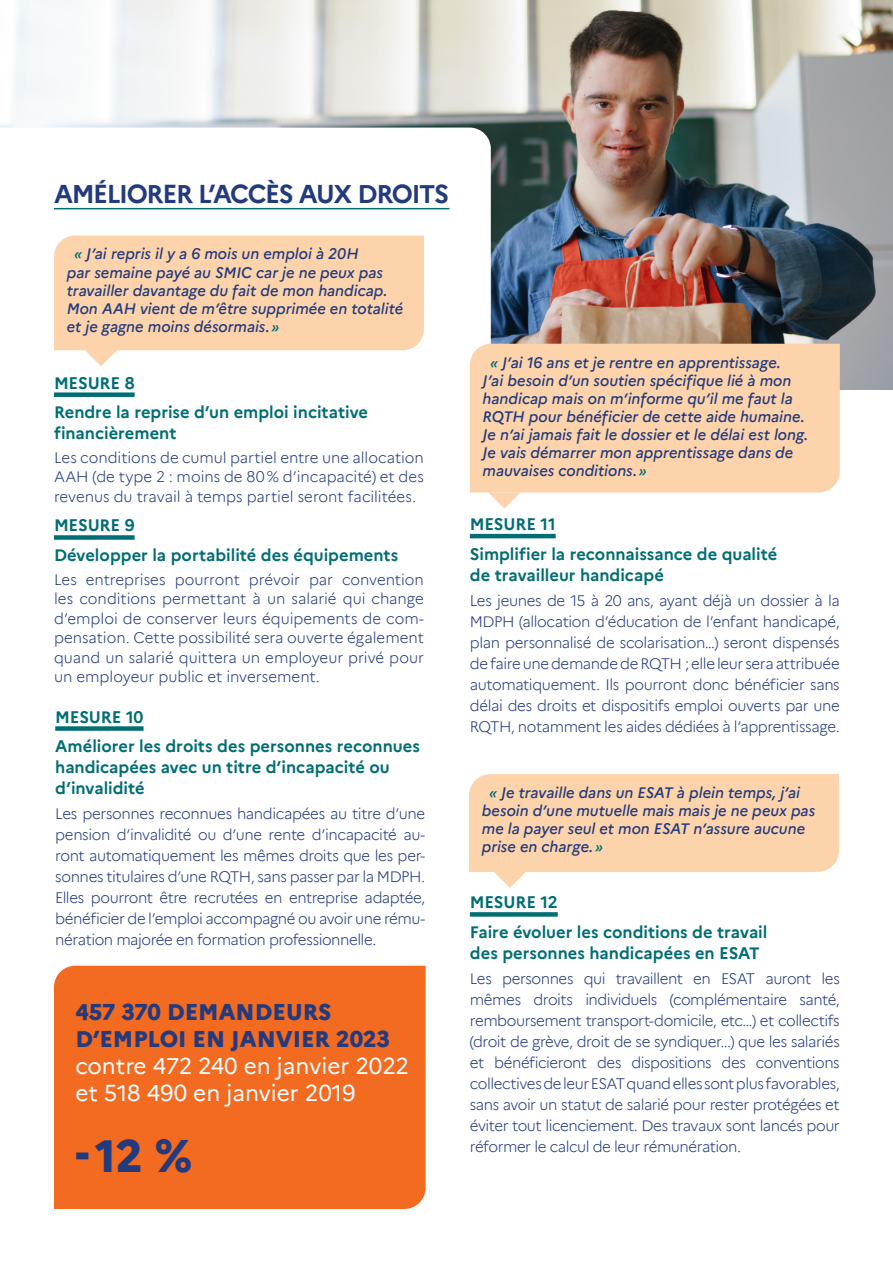
<style>
.page{position:relative;width:893px;height:1263px;background:#fff}
.page>*{position:absolute;margin:0;border:0;box-sizing:border-box;transform-origin:0 0}
.t1{font:800 45px "Marianne";color:#233b7d}
.t2{font:700 25.5px "Marianne";letter-spacing:-.055em;color:#233b7d}
.t3{font:22.5px/27px "Marianne";color:#fff}
.t4{font:800 22.5px/27px "Marianne";color:#233b7d}
.t5{font:700 16.5px/29.5px "Marianne";color:#006e74}
.t6{font:300 15px/21px "Marianne";letter-spacing:-.025em;color:#233b7d;text-align:justify}
.t7{font:italic 500 15px/18px "Marianne";color:#233b7d}
.s1{color:#006e74}
</style>
<div class="page">
<img style="left:1px;top:0;width:892px;height:389px">
<svg style="left:1px;top:128px;width:490px;height:261px"></svg>
<div style="left:54px;top:184px;width:395px;height:36px;background:#fff"></div>
<hr style="left:54px;top:208px;width:395px;height:1px;background:#006e74">
<div style="left:54px;top:966px;width:372px;height:243px;background:#f36a21"></div>
<div style="left:55px;top:726px;width:89px;height:5px;background:#006e74"></div>
<div style="left:54px;top:392px;width:81px;height:5px;background:#006e74"></div>
<div style="left:54px;top:535px;width:81px;height:5px;background:#006e74"></div>
<svg style="left:54px;top:235px;width:370px;height:131px;background:#fdd8b5"></svg>
<hr style="left:470px;top:534px;width:86px;height:4px;background:#006e74">
<div style="left:470px;top:912px;width:88px;height:5px;background:#006e74"></div>
<div style="left:470px;top:344px;width:370px;height:148px;background:#fdd3ab"></div>
<svg style="left:488px;top:492px;width:32px;height:17px"></svg>
<svg style="left:469px;top:774px;width:370px;height:114px;background:#fdd9b6"></svg>
<h2 class="t2" style="left:54px;top:174px;width:397px">AMÉLIORER L’ACCÈS AUX DROITS</h2>
<p class="t7" style="left:67px;top:244px;width:338px;text-indent:8px"><span class="s1">«</span> J’ai repris il y a 6 mois un emploi à 20H<br>par semaine payé au SMIC car je ne peux pas travailler davantage du fait de mon handicap.<br>Mon AAH vient de m’être supprimée en totalité et je gagne moins désormais.<span class="s1">»</span></p>
<p class="t5" style="left:54px;top:367px;width:316px">MESURE 8<br>Rendre la reprise d’un emploi incitative</p>
<p class="t5" style="left:54px;top:417px;width:124px">financièrement</p>
<p class="t6" style="left:54px;top:447px;width:371px;line-height:19.5px">Les conditions de cumul partiel entre une allocation AAH (de type 2 : moins de 80% d’incapacité) et des revenus du travail à temps partiel seront facilitées.</p>
<p class="t5" style="left:54px;top:509px;width:346px">MESURE 9<br>Développer la portabilité des équipements</p>
<p class="t6" style="left:54px;top:568px;width:371px;line-height:19.5px">Les entreprises pourront prévoir par convention les conditions permettant à un salarié qui change d’emploi de conserver leurs équipements de com&shy;pensation. Cette possibilité sera ouverte également quand un salarié quittera un employeur privé pour un employeur public et inversement.</p>
<p class="t5" style="left:55px;top:700px;width:366px">MESURE 10<br>Améliorer les droits des personnes reconnues</p>
<p class="t5" style="left:55px;top:755px;width:336px;line-height:21px">handicapées avec un titre d’incapacité ou d’invalidité</p>
<p class="t6" style="left:55px;top:802px;width:371px">Les personnes reconnues handicapées au titre d’une pension d’invalidité ou d’une rente d’incapacité au&shy;ront automatiquement les mêmes droits que les per&shy;sonnes titulaires d’une RQTH, sans passer par la MDPH.<br>Elles pourront être recrutées en entreprise adaptée, bénéficier de l’emploi accompagné ou avoir une rému&shy;nération majorée en formation professionnelle.</p>
<h3 class="t4" style="left:75px;top:996px;width:316px">457 370 DEMANDEURS<br>D’EMPLOI EN JANVIER 2023</h3>
<h3 class="t3" style="left:75px;top:1050px;width:335px">contre 472 240 en janvier 2022 et 518 490 en janvier 2019</h3>
<h1 class="t1" style="left:75px;top:1121px;width:119px">- 12 %</h1>
<p class="t7" style="left:483px;top:352px;width:327px;text-indent:8px"><span class="s1">«</span> J’ai 16 ans et je rentre en apprentissage.<br>J’ai besoin d’un soutien spécifique lié à mon handicap mais on m’informe qu’il me faut la RQTH pour bénéficier de cette aide humaine.<br>Je n’ai jamais fait le dossier et le délai est long.<br>Je vais démarrer mon apprentissage dans de mauvaises conditions.<span class="s1">»</span></p>
<p class="t5" style="left:470px;top:508px;width:309px">MESURE 11<br>Simplifier la reconnaissance de qualité</p>
<p class="t5" style="left:470px;top:559px;width:196px">de travailleur handicapé</p>
<p class="t6" style="left:470px;top:589px;width:371px">Les jeunes de 15 à 20 ans, ayant déjà un dossier à la MDPH (allocation d’éducation de l’enfant handicapé, plan personnalisé de scolarisation…) seront dispensés de faire une demande de RQTH ; elle leur sera attribuée automatiquement. Ils pourront donc bénéficier sans délai des droits et dispositifs emploi ouverts par une RQTH, notamment les aides dédiées à l’apprentissage.</p>
<p class="t7" style="left:482px;top:782px;width:335px;text-indent:8px"><span class="s1">«</span> Je travaille dans un ESAT à plein temps, j’ai besoin d’une mutuelle mais mais je ne peux pas me la payer seul et mon ESAT n’assure aucune prise en charge.<span class="s1">»</span></p>
<p class="t5" style="left:470px;top:886px;width:299px">MESURE 12<br>Faire évoluer les conditions de travail</p>
<p class="t5" style="left:470px;top:937px;width:291px">des personnes handicapées en ESAT</p>
<p class="t6" style="left:470px;top:967px;width:371px">Les personnes qui travaillent en ESAT auront les mêmes droits individuels (complémentaire santé, remboursement transport-domicile, etc…) et collectifs (droit de grève, droit de se syndiquer...) que les salariés et bénéficieront des dispositions des conventions collectives de leur ESAT quand elles sont plus favorables, sans avoir un statut de salarié pour rester protégées et éviter tout licenciement. Des travaux sont lancés pour réformer le calcul de leur rémunération.</p>
</div>
